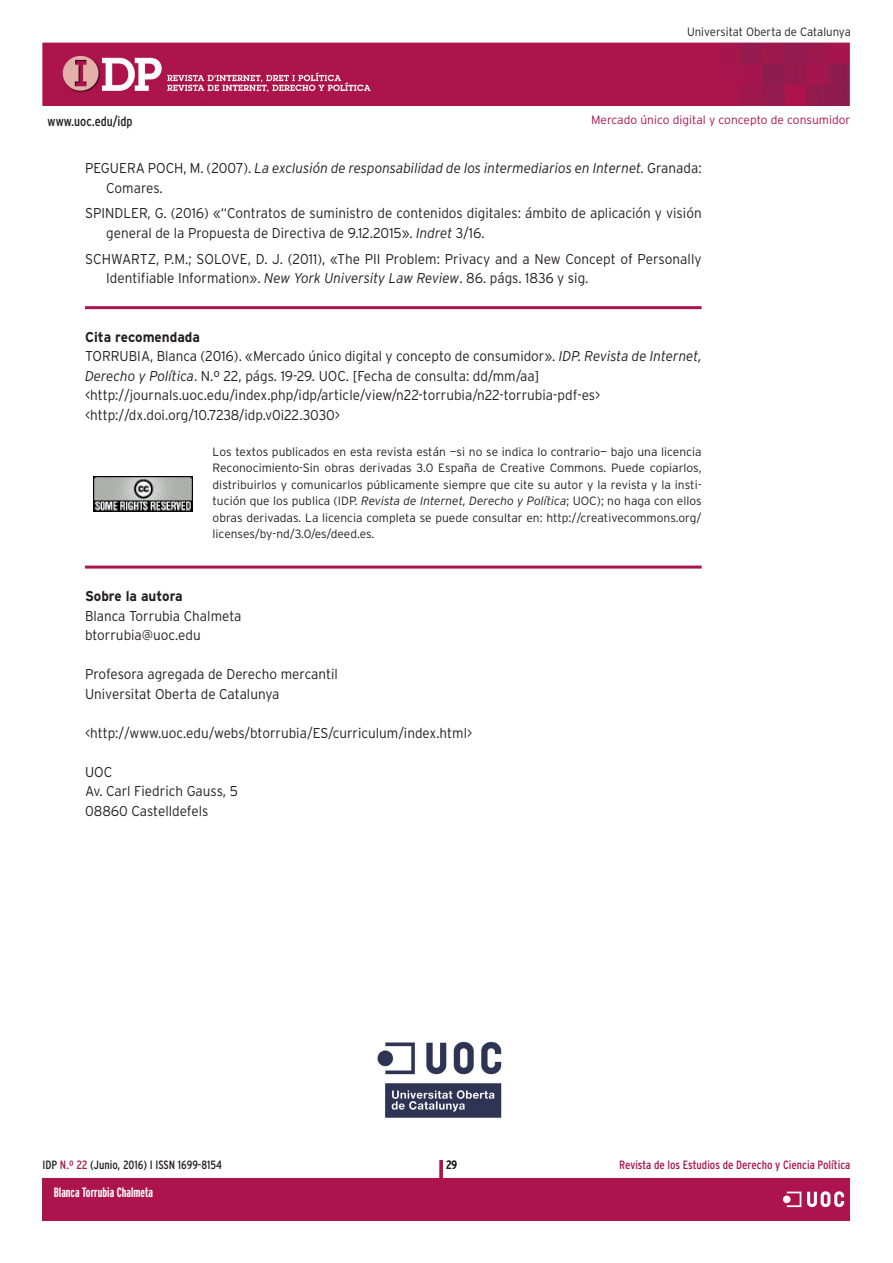
<style>
.page{position:relative;width:893px;height:1263px;background:#fff}
.page>*{position:absolute;margin:0;border:0;box-sizing:border-box;transform-origin:0 0}
.TEXTGENERAL{font:300 14.25px/19.5px "Interstate";color:#231f20;scale:.95 1}
.BIBLIOGRAFIA{font:300 14.25px/19.5px "Interstate";color:#231f20;scale:.95 1}
.BIBLIOGRAFIA-2{font:italic 300 14.25px/19.5px "Interstate";color:#231f20;scale:.95 1}
.TEXTGENERAL-2{font:700 14.25px "Interstate";color:#231f20;scale:.95 1}
.t1{font:700 extra-condensed 13.5px "Interstate";color:#fff}
.t2{font:condensed 13.5px "Interstate";color:#231f20}
.creativecommons{font:300 12px/16.5px "Interstate";color:#231f20;text-align:justify}
.t3{font:condensed 12px "Interstate";color:#ad134c}
.t4{font:300 12px "Interstate";color:#ad134c}
.t5{font:condensed 12px "Interstate";color:#231f20}
.creativecommons-2{font:300 12px "Interstate";color:#231f20;scale:.95 1}
.t6{font:700 extra-condensed 12px "Interstate";color:#fff}
.s1{font-style:normal}
.s2{font-style:italic}
.s3{color:#ad134c}
</style>
<div class="page">
<img style="left:43px;top:43px;width:807px;height:63px">
<img style="left:377px;top:1041px;width:125px;height:77px">
<div style="left:43px;top:1178px;width:807px;height:42px;background:#ad134c"></div>
<div style="left:783px;top:1195px;width:8px;height:8px;background:#fff;border-radius:50%"></div>
<svg style="left:787px;top:1191px;width:57px;height:17px"></svg>
<hr style="left:440px;top:1160px;width:3px;height:44px;background:#ad134c">
<hr style="left:85px;top:566px;width:617px;height:3px;background:#ad134c">
<hr style="left:85px;top:306px;width:617px;height:3px;background:#ad134c">
<img style="left:94px;top:476px;width:99px;height:35px">
<p class="t2" style="left:48px;top:113px;width:87px">www.uoc.edu/idp</p>
<p class="creativecommons-2" style="left:687px;top:25px;width:174px">Universitat Oberta de Catalunya</p>
<p class="t4" style="left:591px;top:113px;width:261px">Mercado único digital y concepto de consumidor</p>
<p class="BIBLIOGRAFIA-2" style="left:106px;top:158px;width:628px;text-indent:-21px"><span class="s1">PEGUERA POCH, M. (2007).</span> La exclusión de responsabilidad de los intermediarios en Internet. <span class="s1">Granada:<br>Comares.</span></p>
<p class="BIBLIOGRAFIA" style="left:106px;top:203px;width:628px;text-indent:-21px">SPINDLER, G. (2016) «“Contratos de suministro de contenidos digitales: ámbito de aplicación y visión general de la Propuesta de Directiva de 9.12.2015». <span class="s2">Indret</span> 3/16.</p>
<p class="BIBLIOGRAFIA" style="left:106px;top:249px;width:628px;text-indent:-21px">SCHWARTZ, P.M.; SOLOVE, D. J. (2011), «The PII Problem: Privacy and a New Concept of Personally<br>Identifiable Information». <span class="s2">New York University Law Review</span>. 86. págs. 1836 y sig.</p>
<p class="TEXTGENERAL-2" style="left:85px;top:329px;width:123px">Cita recomendada</p>
<p class="TEXTGENERAL" style="left:85px;top:346px;width:650px">TORRUBIA, Blanca (2016). «Mercado único digital y concepto de consumidor». <span class="s2">IDP. Revista de Internet,<br>Derecho y Política</span>. N.º 22, págs. 19-29. UOC. [Fecha de consulta: dd/mm/aa]</p>
<p class="TEXTGENERAL" style="left:85px;top:385px;width:544px">&lt;http://journals.uoc.edu/index.php/idp/article/view/n22-torrubia/n22-torrubia-pdf-es&gt;</p>
<p class="TEXTGENERAL" style="left:85px;top:405px;width:270px">&lt;http://dx.doi.org/10.7238/idp.v0i22.3030&gt;</p>
<p class="creativecommons" style="left:213px;top:443px;width:491px">Los textos publicados en esta revista están —si no se indica lo contrario— bajo una licencia Reconocimiento-Sin obras derivadas 3.0 España de Creative Commons. Puede copiarlos, distribuirlos y comunicarlos públicamente siempre que cite su autor y la revista y la insti&shy;tución que los publica (IDP. <span class="s2">Revista de Internet, Derecho y Política</span>; UOC); no haga con ellos obras derivadas. La licencia completa se puede consultar en: http://creativecommons.org/ licenses/by-nd/3.0/es/deed.es.</p>
<p class="TEXTGENERAL-2" style="left:85px;top:588px;width:104px">Sobre la autora</p>
<p class="TEXTGENERAL" style="left:85px;top:606px;width:166px">Blanca Torrubia Chalmeta</p>
<p class="TEXTGENERAL" style="left:85px;top:625px;width:123px">btorrubia@uoc.edu</p>
<p class="TEXTGENERAL" style="left:85px;top:664px;width:268px">Profesora agregada de Derecho mercantil</p>
<p class="TEXTGENERAL" style="left:85px;top:684px;width:206px">Universitat Oberta de Catalunya</p>
<p class="TEXTGENERAL" style="left:85px;top:723px;width:409px">&lt;http://www.uoc.edu/webs/btorrubia/ES/curriculum/index.html&gt;</p>
<p class="TEXTGENERAL" style="left:85px;top:762px;width:30px">UOC</p>
<p class="TEXTGENERAL" style="left:85px;top:781px;width:162px">Av. Carl Fiedrich Gauss, 5</p>
<p class="TEXTGENERAL" style="left:85px;top:801px;width:131px">08860 Castelldefels</p>
<p class="t5" style="left:446px;top:1158px;width:13px">29</p>
<p class="t5" style="left:43px;top:1158px;width:181px">IDP <span class="s3">N.º 22</span> (Junio, 2016) I ISSN 1699-8154</p>
<p class="t3" style="left:619px;top:1158px;width:233px">Revista de los Estudios de Derecho y Ciencia Política</p>
<p class="t1" style="left:54px;top:1185px;width:66px">Jose R. Agust na</p>
<p class="t6" style="left:54px;top:1185px;width:31px">Eloi Puig</p>
<p class="t6" style="left:59px;top:1185px;width:31px">Eloi Puig</p>
<p class="t1" style="left:54px;top:1185px;width:101px">Blanca Torrubia Chalmeta</p>
</div>
